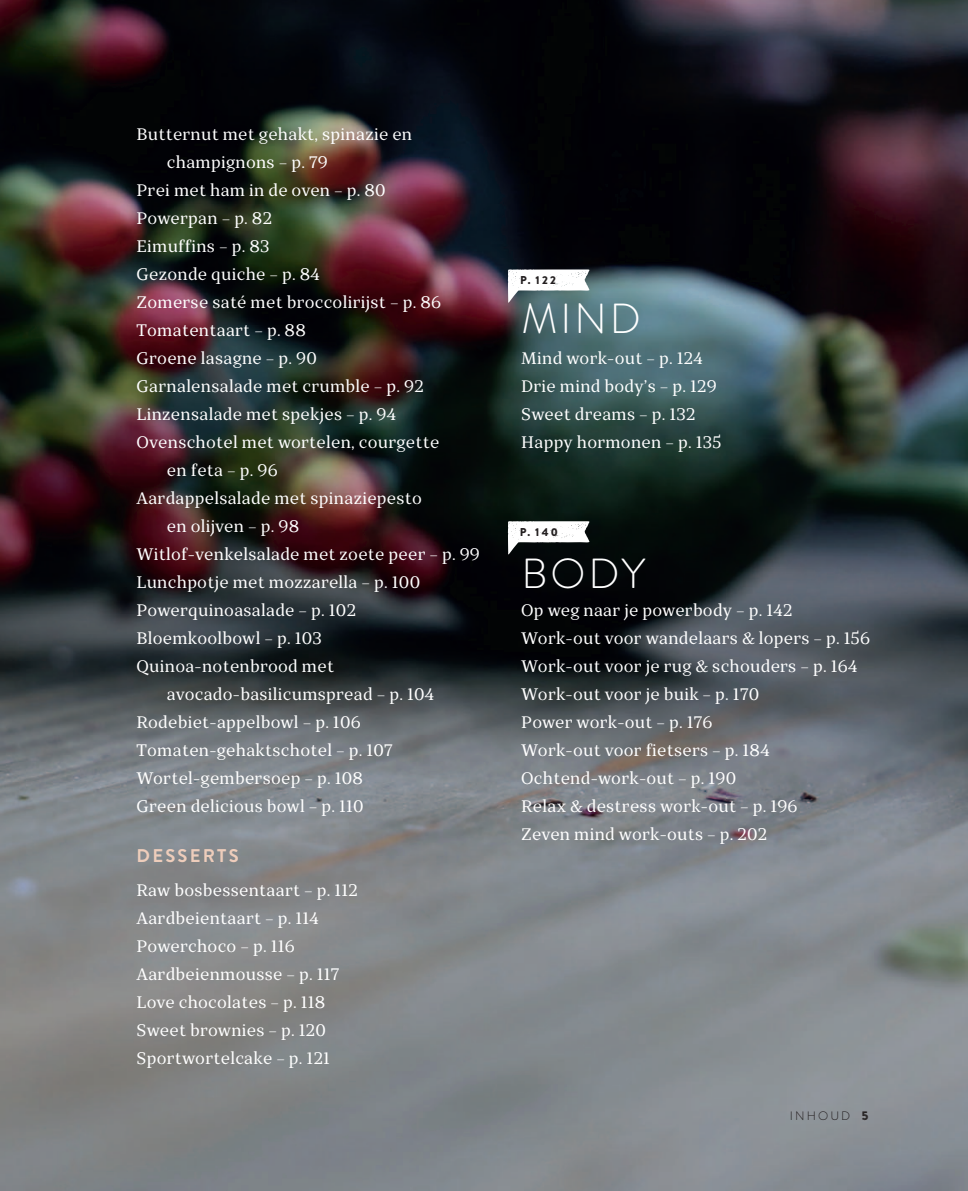
<style>
.page{position:relative;width:968px;height:1191px;background:#fff}
.page>*{position:absolute;margin:0;border:0;box-sizing:border-box;transform-origin:0 0}
.t1{font:300 42px "Brandon Grotesque";letter-spacing:.07em;color:#fff}
.t2{font:700 18.38px "Brandon Grotesque";letter-spacing:.12em;color:#eecdbb}
.t3{font:16.62px/28px "TT Bells";letter-spacing:.015em;color:#fff}
.t4{font:300 12.25px "Brandon Grotesque";letter-spacing:.17em;color:#231f20}
.t5{font:900 11.38px "Brandon Grotesque";letter-spacing:.2em;color:#231f20}
.s1{font-family:"Brandon Printed Two";font-weight:400}
</style>
<div class="page">
<img style="left:0;top:0;width:967px;height:1191px">
<svg style="left:508px;top:269px;width:81px;height:34px"></svg>
<svg style="left:508px;top:521px;width:81px;height:33px"></svg>
<p class="t3" style="left:136px;top:122px;width:277px">Butternut met gehakt, spinazie en</p>
<p class="t3" style="left:167px;top:150px;width:162px">champignons – p. 79</p>
<p class="t3" style="left:136px;top:178px;width:251px">Prei met ham in de oven – p. 80</p>
<p class="t3" style="left:136px;top:206px;width:137px">Powerpan – p. 82</p>
<p class="t3" style="left:136px;top:234px;width:134px">Eimuffins – p. 83</p>
<p class="t3" style="left:136px;top:262px;width:185px">Gezonde quiche – p. 84</p>
<p class="t3" style="left:136px;top:290px;width:306px">Zomerse saté met broccolirijst – p. 86</p>
<p class="t3" style="left:136px;top:318px;width:171px">Tomatentaart – p. 88</p>
<p class="t3" style="left:136px;top:346px;width:182px">Groene lasagne – p. 90</p>
<p class="t3" style="left:136px;top:374px;width:289px">Garnalensalade met crumble – p. 92</p>
<p class="t3" style="left:136px;top:402px;width:261px">Linzensalade met spekjes – p. 94</p>
<p class="t3" style="left:136px;top:430px;width:304px">Ovenschotel met wortelen, courgette</p>
<p class="t3" style="left:167px;top:458px;width:112px">en feta – p. 96</p>
<p class="t3" style="left:136px;top:486px;width:287px">Aardappelsalade met spinaziepesto</p>
<p class="t3" style="left:167px;top:514px;width:134px">en olijven – p. 98</p>
<p class="t3" style="left:136px;top:542px;width:345px">Witlof-venkelsalade met zoete peer – p. 99</p>
<p class="t3" style="left:136px;top:570px;width:285px">Lunchpotje met mozzarella – p. 100</p>
<p class="t3" style="left:136px;top:598px;width:221px">Powerquinoasalade – p. 102</p>
<p class="t3" style="left:136px;top:626px;width:187px">Bloemkoolbowl – p. 103</p>
<p class="t3" style="left:136px;top:654px;width:199px">Quinoa-notenbrood met</p>
<p class="t3" style="left:167px;top:682px;width:269px">avocado-basilicumspread – p. 104</p>
<p class="t3" style="left:136px;top:710px;width:226px">Rodebiet-appelbowl – p. 106</p>
<p class="t3" style="left:136px;top:738px;width:258px">Tomaten-gehaktschotel – p. 107</p>
<p class="t3" style="left:136px;top:766px;width:228px">Wortel-gembersoep – p. 108</p>
<p class="t3" style="left:136px;top:794px;width:229px">Green delicious bowl – p. 110</p>
<p class="t2" style="left:137px;top:845px;width:103px">DESSERTS</p>
<p class="t3" style="left:136px;top:878px;width:223px">Raw bosbessentaart – p. 112<br>Aardbeientaart – p. 114<br>Powerchoco – p. 116<br>Aardbeienmousse – p. 117<br>Love chocolates – p. 118<br>Sweet brownies – p. 120<br>Sportwortelcake – p. 121</p>
<p class="t5" style="left:520px;top:273px;width:37px">P. 122</p>
<h1 class="t1" style="left:521px;top:294px;width:121px">MIND</h1>
<p class="t3" style="left:521px;top:346px;width:202px">Mind work-out – p. 124<br>Drie mind body’s – p. 129<br>Sweet dreams – p. 132<br>Happy hormonen – p. 135</p>
<p class="t5" style="left:519px;top:525px;width:40px">P. 140</p>
<h1 class="t1" style="left:521px;top:549px;width:125px">BODY</h1>
<p class="t3" style="left:521px;top:598px;width:350px">Op weg naar je powerbody – p. 142<br>Work-out voor wandelaars &amp; lopers – p. 156<br>Work-out voor je rug &amp; schouders – p. 164<br>Work-out voor je buik – p. 170<br>Power work-out – p. 176<br>Work-out voor fietsers – p. 184<br>Ochtend-work-out – p. 190<br>Relax &amp; destress work-out – p. 196<br>Zeven mind work-outs – p. 202</p>
<p class="t4" style="left:789px;top:1108px;width:80px">INHOUD <span class="s1">5</span></p>
</div>
